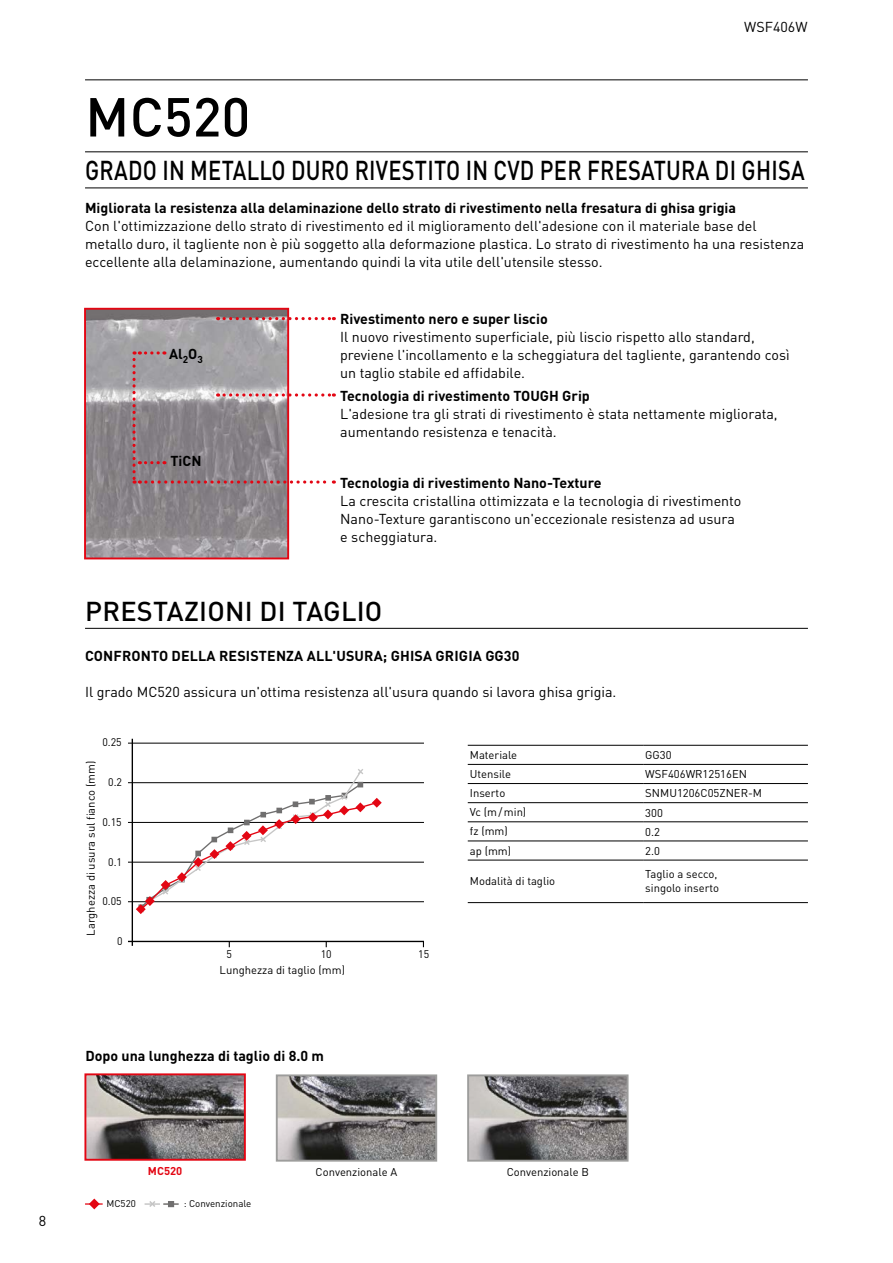
<style>
.page{position:relative;width:893px;height:1263px;background:#fff}
.page>*{position:absolute;margin:0;border:0;box-sizing:border-box;transform-origin:0 0}
.MHG_Headline_36_36pt{font:500 54px "DIN Pro";color:#000}
.MHG_Subline_18_24pt{font:500 27px "DIN Pro";letter-spacing:.01em;color:#000;scale:.81 1}
.MHG_Subline_18_24pt-2{font:500 27px "DIN Pro";letter-spacing:.01em;color:#000}
.MHG_Copytex_BASE_9_5_12pt{font:14.25px/18px "DIN Pro";color:#000}
.MHG_Copytex_BASE_9_5_12pt-2{font:700 14.25px "DIN Pro";color:#000}
.MHG_Copytext_BASE_9_5_12pt{font:700 14.25px "DIN Pro";letter-spacing:.01em;color:#000}
.MHG_Table_left_align_7_5_9_5pt{font:11.25px "DIN Pro";color:#000}
.MHG_Table_center_align_7_5_9_5pt{font:11.25px "DIN Pro";color:#000}
.MHG_Table_center_align_7_5_9_5pt-2{font:700 11.25px "DIN Pro";color:#e30613}
.t1{font:10.95px "DIN Pro";letter-spacing:-.005em;color:#000;scale:.96 1}
.MHG_Table_left_aling_6_5_8pt{font:9.75px "DIN Pro";color:#000}
.s1{font-weight:700}
</style>
<div class="page">
<hr style="left:85px;top:79px;width:723px;height:1px;background:#000">
<hr style="left:85px;top:151px;width:723px;height:1px;background:#000">
<hr style="left:468px;top:745px;width:175px;height:1px;background:#000">
<hr style="left:643px;top:745px;width:165px;height:1px;background:#000">
<hr style="left:468px;top:764px;width:175px;height:1px;background:#000">
<hr style="left:643px;top:764px;width:165px;height:1px;background:#000">
<hr style="left:468px;top:783px;width:175px;height:1px;background:#000">
<hr style="left:643px;top:783px;width:165px;height:1px;background:#000">
<hr style="left:468px;top:802px;width:175px;height:1px;background:#000">
<hr style="left:643px;top:802px;width:165px;height:1px;background:#000">
<hr style="left:468px;top:821px;width:175px;height:1px;background:#000">
<hr style="left:643px;top:821px;width:165px;height:1px;background:#000">
<hr style="left:468px;top:841px;width:175px;height:1px;background:#000">
<hr style="left:643px;top:841px;width:165px;height:1px;background:#000">
<hr style="left:468px;top:860px;width:175px;height:1px;background:#000">
<hr style="left:643px;top:860px;width:165px;height:1px;background:#000">
<hr style="left:468px;top:902px;width:175px;height:1px;background:#000">
<hr style="left:643px;top:902px;width:165px;height:1px;background:#000">
<svg style="left:145px;top:1201px;width:34px;height:7px"></svg>
<svg style="left:85px;top:1198px;width:18px;height:11px"></svg>
<hr style="left:128px;top:782px;width:296px;height:1px;background:#000">
<hr style="left:128px;top:822px;width:296px;height:1px;background:#000">
<hr style="left:128px;top:862px;width:296px;height:1px;background:#000">
<hr style="left:128px;top:901px;width:296px;height:1px;background:#000">
<hr style="left:128px;top:743px;width:296px;height:1px;background:#000">
<hr style="left:128px;top:941px;width:296px;height:1px;background:#000">
<hr style="left:132px;top:739px;width:1px;height:207px;background:#000">
<svg style="left:136px;top:769px;width:246px;height:145px"></svg>
<img style="left:87px;top:311px;width:199px;height:245px">
<div style="left:84px;top:308px;width:205px;height:251px;border:2px solid #e30613"></div>
<img style="left:87px;top:1076px;width:156px;height:82px">
<div style="left:84px;top:1073px;width:162px;height:88px;border:2px solid #e30613"></div>
<img style="left:279px;top:1077px;width:155px;height:81px">
<div style="left:276px;top:1074px;width:161px;height:87px;border:2px solid #9d9d9c"></div>
<img style="left:470px;top:1077px;width:155px;height:81px">
<div style="left:467px;top:1074px;width:161px;height:87px;border:2px solid #9d9d9c"></div>
<svg style="left:218px;top:317px;width:116px;height:3px"></svg>
<svg style="left:132px;top:351px;width:202px;height:133px"></svg>
<hr style="left:85px;top:188px;width:723px;height:1px;background:#000">
<hr style="left:85px;top:628px;width:723px;height:1px;background:#000">
<p class="MHG_Headline_36_36pt" style="left:85px;top:73px;width:166px">MC520</p>
<p class="MHG_Copytex_BASE_9_5_12pt" style="left:744px;top:17px;width:65px">WSF406W</p>
<p class="MHG_Subline_18_24pt" style="left:85px;top:148px;width:890px">GRADO IN METALLO DURO RIVESTITO IN CVD PER FRESATURA DI GHISA</p>
<p class="MHG_Copytex_BASE_9_5_12pt" style="left:85px;top:197px;width:721px"><span class="s1">Migliorata la resistenza alla delaminazione dello strato di rivestimento nella fresatura di ghisa grigia<br></span>Con l'ottimizzazione dello strato di rivestimento ed il miglioramento dell'adesione con il materiale base del metallo duro, il tagliente non è più soggetto alla deformazione plastica. Lo strato di rivestimento ha una resistenza eccellente alla delaminazione, aumentando quindi la vita utile dell'utensile stesso.</p>
<p class="MHG_Copytext_BASE_9_5_12pt" style="left:169px;top:342px;width:35px">Al<sub>2</sub>O<sub>3</sub></p>
<p class="MHG_Copytext_BASE_9_5_12pt" style="left:171px;top:449px;width:33px">TiCN</p>
<p class="MHG_Copytex_BASE_9_5_12pt-2" style="left:340px;top:307px;width:209px">Rivestimento nero e super liscio</p>
<p class="MHG_Copytex_BASE_9_5_12pt" style="left:340px;top:326px;width:451px">Il nuovo rivestimento superficiale, più liscio rispetto allo standard, previene l'incollamento e la scheggiatura del tagliente, garantendo così un taglio stabile ed affidabile.</p>
<p class="MHG_Copytex_BASE_9_5_12pt-2" style="left:340px;top:384px;width:251px">Tecnologia di rivestimento TOUGH Grip</p>
<p class="MHG_Copytex_BASE_9_5_12pt" style="left:340px;top:403px;width:439px">L'adesione tra gli strati di rivestimento è stata nettamente migliorata, aumentando resistenza e tenacità.</p>
<p class="MHG_Copytex_BASE_9_5_12pt-2" style="left:340px;top:471px;width:263px">Tecnologia di rivestimento Nano-Texture</p>
<p class="MHG_Copytex_BASE_9_5_12pt" style="left:340px;top:490px;width:403px">La crescita cristallina ottimizzata e la tecnologia di rivestimento<br>Nano-Texture garantiscono un'eccezionale resistenza ad usura e scheggiatura.</p>
<p class="MHG_Subline_18_24pt-2" style="left:85px;top:589px;width:299px">PRESTAZIONI DI TAGLIO</p>
<p class="MHG_Copytext_BASE_9_5_12pt" style="left:85px;top:644px;width:436px">CONFRONTO DELLA RESISTENZA ALL'USURA; GHISA GRIGIA GG30</p>
<p class="MHG_Copytex_BASE_9_5_12pt" style="left:85px;top:681px;width:533px">Il grado MC520 assicura un'ottima resistenza all'usura quando si lavora ghisa grigia.</p>
<p class="t1" style="left:102px;top:734px;width:22px">0.25</p>
<p class="MHG_Table_center_align_7_5_9_5pt" style="left:82px;top:935px;width:176px;rotate:-90deg">Larghezza di usura sul fianco (mm)</p>
<p class="t1" style="left:108px;top:773px;width:16px">0.2</p>
<p class="t1" style="left:102px;top:813px;width:22px">0.15</p>
<p class="t1" style="left:108px;top:853px;width:16px">0.1</p>
<p class="t1" style="left:102px;top:893px;width:22px">0.05</p>
<p class="t1" style="left:117px;top:932px;width:7px">0</p>
<p class="t1" style="left:226px;top:945px;width:7px">5</p>
<p class="t1" style="left:321px;top:945px;width:13px">10</p>
<p class="t1" style="left:418px;top:945px;width:13px">15</p>
<p class="MHG_Table_center_align_7_5_9_5pt" style="left:220px;top:961px;width:127px">Lunghezza di taglio (mm)</p>
<p class="MHG_Copytext_BASE_9_5_12pt" style="left:85px;top:1044px;width:240px">Dopo una lunghezza di taglio di 8.0 m</p>
<p class="MHG_Table_left_align_7_5_9_5pt" style="left:470px;top:746px;width:49px">Materiale</p>
<p class="MHG_Table_left_align_7_5_9_5pt" style="left:645px;top:746px;width:28px">GG30</p>
<p class="MHG_Table_left_align_7_5_9_5pt" style="left:470px;top:765px;width:43px">Utensile</p>
<p class="MHG_Table_left_align_7_5_9_5pt" style="left:645px;top:765px;width:103px">WSF406WR12516EN</p>
<p class="MHG_Table_left_align_7_5_9_5pt" style="left:470px;top:784px;width:37px">Inserto</p>
<p class="MHG_Table_left_align_7_5_9_5pt" style="left:645px;top:784px;width:118px">SNMU1206C05ZNER-M</p>
<p class="MHG_Table_left_align_7_5_9_5pt" style="left:470px;top:803px;width:58px">Vc (m/min)</p>
<p class="MHG_Table_left_align_7_5_9_5pt" style="left:470px;top:822px;width:39px">fz (mm)</p>
<p class="MHG_Table_left_align_7_5_9_5pt" style="left:470px;top:841px;width:43px">ap (mm)</p>
<p class="MHG_Table_left_align_7_5_9_5pt" style="left:470px;top:872px;width:87px">Modalità di taglio</p>
<p class="MHG_Table_left_align_7_5_9_5pt" style="left:645px;top:804px;width:19px">300</p>
<p class="MHG_Table_left_align_7_5_9_5pt" style="left:645px;top:823px;width:16px">0.2</p>
<p class="MHG_Table_left_align_7_5_9_5pt" style="left:645px;top:842px;width:16px">2.0</p>
<p class="MHG_Table_left_align_7_5_9_5pt" style="left:645px;top:865px;width:74px">Taglio a secco,</p>
<p class="MHG_Table_left_align_7_5_9_5pt" style="left:645px;top:879px;width:75px">singolo inserto</p>
<p class="MHG_Copytex_BASE_9_5_12pt" style="left:39px;top:1210px;width:9px">8</p>
<p class="MHG_Table_left_aling_6_5_8pt" style="left:106px;top:1196px;width:31px">MC520</p>
<p class="MHG_Table_center_align_7_5_9_5pt-2" style="left:148px;top:1162px;width:36px">MC520</p>
<p class="MHG_Table_left_aling_6_5_8pt" style="left:184px;top:1196px;width:69px">: Convenzionale</p>
<p class="MHG_Table_center_align_7_5_9_5pt" style="left:316px;top:1163px;width:83px">Convenzionale A</p>
<p class="MHG_Table_center_align_7_5_9_5pt" style="left:507px;top:1163px;width:84px">Convenzionale B</p>
</div>
